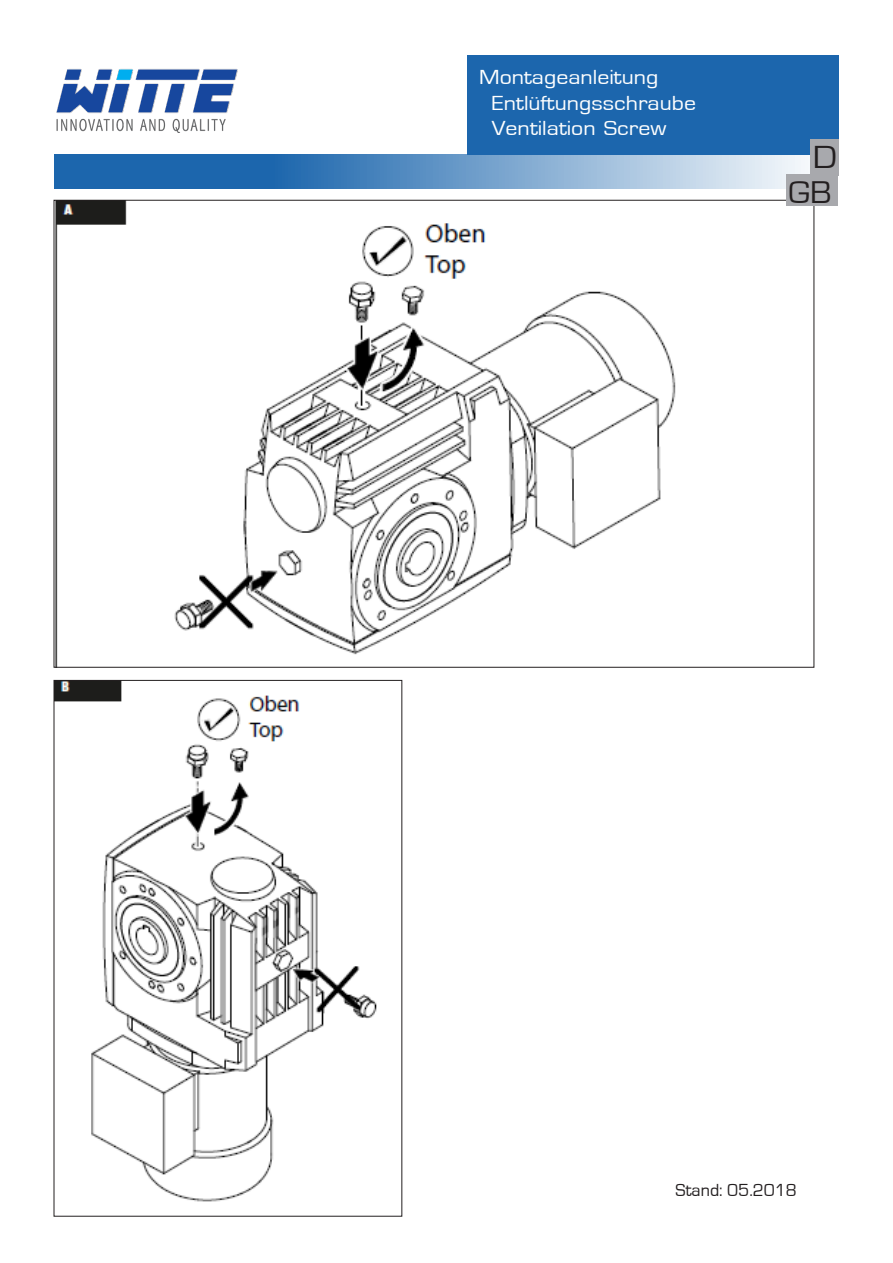
<style>
.page{position:relative;width:893px;height:1263px;background:#fff}
.page>*{position:absolute;margin:0;border:0;box-sizing:border-box;transform-origin:0 0}
.t1{font:33px "Eurostile";color:#231f20;scale:1.12 1}
.t2{font:32.4px "Eurostile";color:#231f20;scale:1.07 1}
.t3{font:21px "Eurostile";color:#fff;scale:1.14 1}
.t4{font:18px "Eurostile";color:#231f20}
</style>
<div class="page">
<img style="left:56px;top:69px;width:182px;height:64px">
<svg style="left:54px;top:155px;width:757px;height:34px;background:#6799c8"></svg>
<div style="left:468px;top:55px;width:371px;height:100px;background:#1c66ad"></div>
<div style="left:811px;top:140px;width:28px;height:36px;background:#a8a9ad"></div>
<img style="left:56px;top:202px;width:731px;height:464px">
<img style="left:56px;top:682px;width:321px;height:520px">
<div style="left:787px;top:174px;width:51px;height:32px;background:#a8a9ad"></div>
<p class="t3" style="left:479px;top:66px;width:159px">Montageanleitung</p>
<p class="t3" style="left:492px;top:92px;width:181px">Entlüftungsschraube</p>
<p class="t3" style="left:492px;top:117px;width:154px">Ventilation Screw</p>
<p class="t1" style="left:813px;top:139px;width:23px">D</p>
<p class="t2" style="left:789px;top:175px;width:42px">GB</p>
<p class="t4" style="left:676px;top:1180px;width:123px">Stand: 05.2018</p>
</div>
